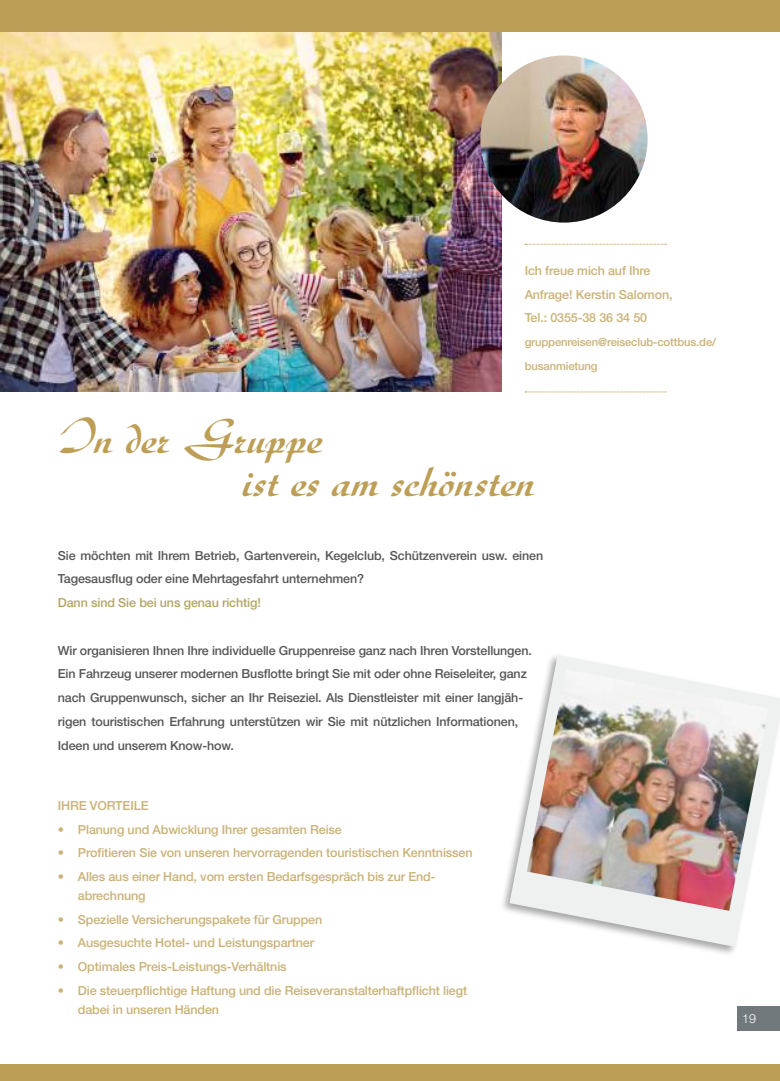
<style>
.page{position:relative;width:780px;height:1081px;background:#fff}
.page>*{position:absolute;margin:0;border:0;box-sizing:border-box;transform-origin:0 0}
.t1{font:700 48.75px/43.8px "Diskus LT Std";color:#bd9e56}
.t2{font:500 12.5px/23.8px "Helvetica Neue LT Std";letter-spacing:-.01em;color:#cab277}
.t3{font:500 12.5px/23.8px "Helvetica Neue LT Std";letter-spacing:-.01em;color:#565655}
.t4{font:500 12.5px "Helvetica Neue LT Std";letter-spacing:-.01em;color:#b2a564}
.t5{font:300 12.5px "Helvetica Neue LT Std";color:#fff}
.t6{font:500 11.25px/23.8px "Helvetica Neue LT Std";letter-spacing:-.01em;color:#cab277}
.s1{font-weight:700}
.s2{font-weight:400}
</style>
<div class="page">
<div style="left:0;top:1064px;width:780px;height:17px;background:#bd9e56"></div>
<div style="left:737px;top:1006px;width:43px;height:25px;background:#72797c"></div>
<img style="left:0;top:32px;width:501px;height:359px">
<div style="left:0;top:0;width:780px;height:32px;background:#bd9e56"></div>
<img style="left:480px;top:55px;width:167px;height:168px;border-radius:84px">
<svg style="left:509px;top:655px;width:271px;height:292px"></svg>
<img style="left:527px;top:669px;width:241px;height:242px">
<svg style="left:525px;top:244px;width:141px;height:1px"></svg>
<svg style="left:525px;top:392px;width:141px;height:1px"></svg>
<p class="t2" style="left:524px;top:258px;width:149px">Ich freue mich auf Ihre<br>Anfrage! Kerstin Salomon,<br>Tel.: 0355-38 36 34 50</p>
<p class="t6" style="left:524px;top:330px;width:193px">gruppenreisen<span class="s1">@</span>reiseclub-cottbus.de/ busanmietung</p>
<h1 class="t1" style="left:243px;top:415px;width:294px;text-indent:-185px">In der Gruppe<br>ist es am schönsten</h1>
<p class="t3" style="left:58px;top:543px;width:487px">Sie möchten mit Ihrem Betrieb, Gartenverein, Kegelclub, Schützenverein usw. einen<br>Tagesausflug oder eine Mehrtagesfahrt unternehmen?</p>
<p class="t4" style="left:58px;top:595px;width:204px">Dann sind Sie bei uns genau richtig!</p>
<p class="t3" style="left:58px;top:638px;width:475px">Wir organisieren Ihnen Ihre individuelle Gruppenreise ganz nach Ihren Vorstellungen.<br>Ein Fahrzeug unserer modernen Busflotte bringt Sie mit oder ohne Reiseleiter, ganz nach Gruppenwunsch, sicher an Ihr Reiseziel. Als Dienstleister mit einer langjäh&shy;rigen touristischen Erfahrung unterstützen wir Sie mit nützlichen Informationen, Ideen und unserem Know-how.</p>
<p class="t2" style="left:58px;top:793px;width:92px">IHRE VORTEILE</p>
<p class="t2" style="left:58px;top:817px;width:285px"><span class="s2">•</span> Planung und Abwicklung Ihrer gesamten Reise</p>
<p class="t2" style="left:58px;top:841px;width:416px"><span class="s2">•</span> Profitieren Sie von unseren hervorragenden touristischen Kenntnissen</p>
<p class="t2" style="left:78px;top:867px;width:359px;line-height:18.8px;text-indent:-20px"><span class="s2">•</span> Alles aus einer Hand, vom ersten Bedarfsgespräch bis zur End&shy;abrechnung</p>
<p class="t2" style="left:58px;top:907px;width:266px"><span class="s2">•</span> Spezielle Versicherungspakete für Gruppen</p>
<p class="t2" style="left:58px;top:931px;width:258px"><span class="s2">•</span> Ausgesuchte Hotel- und Leistungspartner</p>
<p class="t2" style="left:58px;top:955px;width:230px"><span class="s2">•</span> Optimales Preis-Leistungs-Verhältnis</p>
<p class="t2" style="left:78px;top:981px;width:391px;line-height:18.8px;text-indent:-20px"><span class="s2">•</span> Die steuerpflichtige Haftung und die Reiseveranstalterhaftpflicht liegt dabei in unseren Händen</p>
<p class="t5" style="left:742px;top:1011px;width:15px">19</p>
</div>
